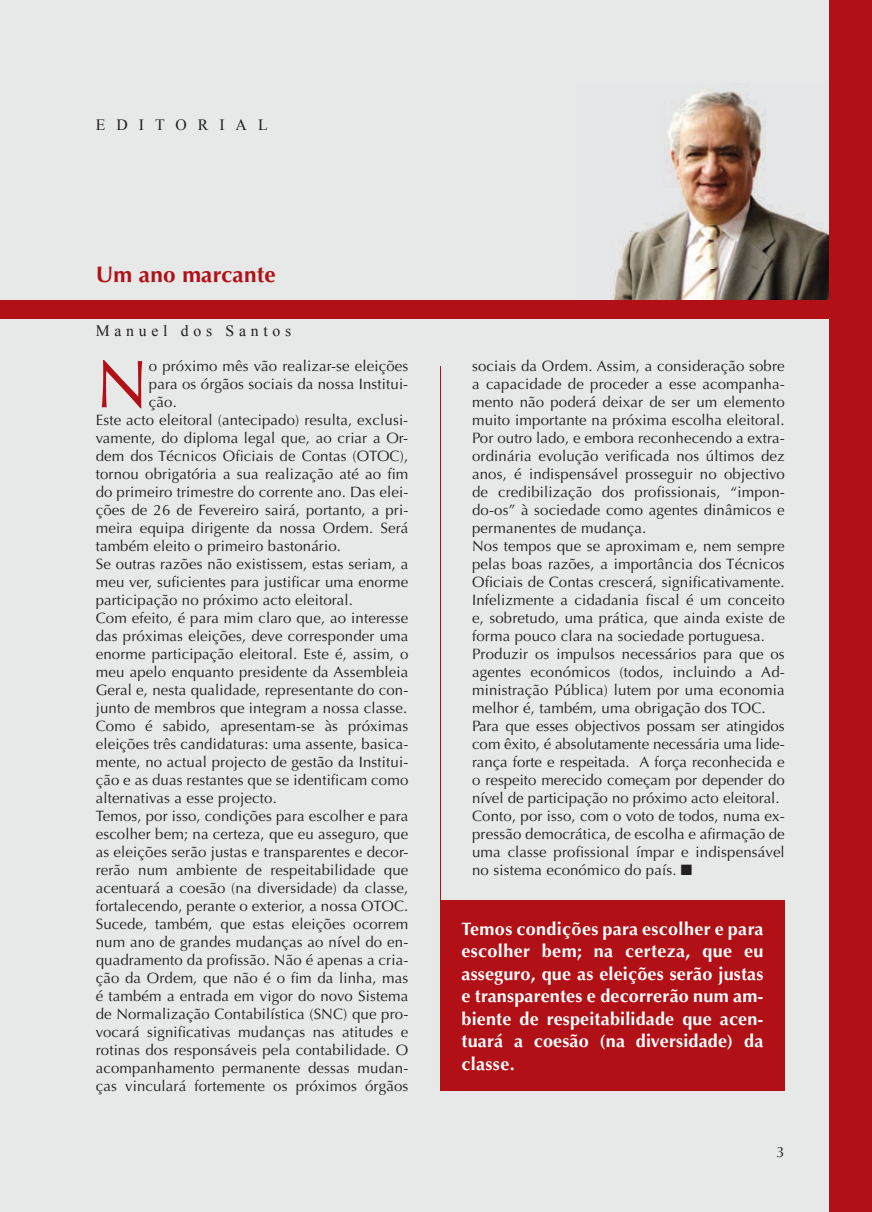
<style>
.page{position:relative;width:872px;height:1212px;background:#e7e8e8}
.page>*{position:absolute;margin:0;border:0;box-sizing:border-box;transform-origin:0 0}
.t1{font:67.5px "Optima";color:#b11116}
.t2{font:700 22.5px "Optima";letter-spacing:.01em;color:#b11116}
.t3{font:700 18px/22.5px "Optima";letter-spacing:.01em;color:#fff;text-align:justify}
.t4{font:15.75px "Times New Roman";letter-spacing:.3em;color:#231f20}
.t5{font:15.75px "Times New Roman";letter-spacing:.7em;color:#231f20}
.t6{font:15px/18px "Optima";letter-spacing:.01em;color:#231f20}
</style>
<div class="page">
<hr style="left:440px;top:367px;width:1px;height:724px;background:#b11116">
<img style="left:613px;top:91px;width:216px;height:209px">
<div style="left:0;top:300px;width:872px;height:18px;background:#b11116"></div>
<div style="left:829px;top:0;width:43px;height:1212px;background:#b11116"></div>
<div style="left:440px;top:900px;width:344px;height:191px;background:#b11116"></div>
<p class="t5" style="left:96px;top:116px;width:173px">EDITORIAL</p>
<h2 class="t2" style="left:96px;top:262px;width:182px">Um ano marcante</h2>
<p class="t4" style="left:96px;top:322px;width:197px">Manuel dos Santos</p>
<h1 class="t1" style="left:96px;top:345px;width:54px">N</h1>
<p class="t6" style="left:149px;top:357px;width:261px">o próximo mês vão realizar-se eleições</p>
<p class="t6" style="left:149px;top:375px;width:261px">para os órgãos sociais da nossa Institui-</p>
<p class="t6" style="left:149px;top:393px;width:29px">ção.</p>
<p class="t6" style="left:96px;top:411px;width:314px">Este acto eleitoral (antecipado) resulta, exclusi-</p>
<p class="t6" style="left:96px;top:429px;width:314px">vamente, do diploma legal que, ao criar a Or-</p>
<p class="t6" style="left:96px;top:447px;width:314px">dem dos Técnicos Oficiais de Contas (OTOC),</p>
<p class="t6" style="left:96px;top:465px;width:314px">tornou obrigatória a sua realização até ao fim</p>
<p class="t6" style="left:96px;top:483px;width:314px">do primeiro trimestre do corrente ano. Das elei-</p>
<p class="t6" style="left:96px;top:501px;width:314px">ções de 26 de Fevereiro sairá, portanto, a pri-</p>
<p class="t6" style="left:96px;top:519px;width:314px">meira equipa dirigente da nossa Ordem. Será</p>
<p class="t6" style="left:96px;top:537px;width:247px">também eleito o primeiro bastonário.</p>
<p class="t6" style="left:96px;top:555px;width:314px">Se outras razões não existissem, estas seriam, a</p>
<p class="t6" style="left:96px;top:573px;width:314px">meu ver, suficientes para justificar uma enorme</p>
<p class="t6" style="left:96px;top:591px;width:259px">participação no próximo acto eleitoral.</p>
<p class="t6" style="left:96px;top:609px;width:314px">Com efeito, é para mim claro que, ao interesse</p>
<p class="t6" style="left:96px;top:627px;width:314px">das próximas eleições, deve corresponder uma</p>
<p class="t6" style="left:96px;top:645px;width:314px">enorme participação eleitoral. Este é, assim, o</p>
<p class="t6" style="left:96px;top:663px;width:314px">meu apelo enquanto presidente da Assembleia</p>
<p class="t6" style="left:96px;top:681px;width:314px">Geral e, nesta qualidade, representante do con-</p>
<p class="t6" style="left:96px;top:699px;width:313px">junto de membros que integram a nossa classe.</p>
<p class="t6" style="left:96px;top:717px;width:314px">Como é sabido, apresentam-se às próximas</p>
<p class="t6" style="left:96px;top:735px;width:314px">eleições três candidaturas: uma assente, basica-</p>
<p class="t6" style="left:96px;top:753px;width:314px">mente, no actual projecto de gestão da Institui-</p>
<p class="t6" style="left:96px;top:771px;width:314px">ção e as duas restantes que se identificam como</p>
<p class="t6" style="left:96px;top:789px;width:183px">alternativas a esse projecto.</p>
<p class="t6" style="left:96px;top:807px;width:314px">Temos, por isso, condições para escolher e para</p>
<p class="t6" style="left:96px;top:825px;width:314px">escolher bem; na certeza, que eu asseguro, que</p>
<p class="t6" style="left:96px;top:843px;width:314px">as eleições serão justas e transparentes e decor-</p>
<p class="t6" style="left:96px;top:861px;width:314px">rerão num ambiente de respeitabilidade que</p>
<p class="t6" style="left:96px;top:879px;width:314px">acentuará a coesão (na diversidade) da classe,</p>
<p class="t6" style="left:96px;top:897px;width:314px">fortalecendo, perante o exterior, a nossa OTOC.</p>
<p class="t6" style="left:96px;top:915px;width:314px">Sucede, também, que estas eleições ocorrem</p>
<p class="t6" style="left:96px;top:933px;width:314px">num ano de grandes mudanças ao nível do en-</p>
<p class="t6" style="left:96px;top:951px;width:314px">quadramento da profissão. Não é apenas a cria-</p>
<p class="t6" style="left:96px;top:969px;width:314px">ção da Ordem, que não é o fim da linha, mas</p>
<p class="t6" style="left:96px;top:987px;width:314px">é também a entrada em vigor do novo Sistema</p>
<p class="t6" style="left:96px;top:1005px;width:314px">de Normalização Contabilística (SNC) que pro-</p>
<p class="t6" style="left:96px;top:1023px;width:314px">vocará significativas mudanças nas atitudes e</p>
<p class="t6" style="left:96px;top:1041px;width:314px">rotinas dos responsáveis pela contabilidade. O</p>
<p class="t6" style="left:96px;top:1059px;width:314px">acompanhamento permanente dessas mudan-</p>
<p class="t6" style="left:96px;top:1077px;width:314px">ças vinculará fortemente os próximos órgãos</p>
<p class="t6" style="left:472px;top:357px;width:314px">sociais da Ordem. Assim, a consideração sobre a capacidade de proceder a esse acompanha&shy;mento não poderá deixar de ser um elemento muito importante na próxima escolha eleitoral.<br>Por outro lado, e embora reconhecendo a extra&shy;ordinária evolução verificada nos últimos dez anos, é indispensável prosseguir no objectivo de credibilização dos profissionais, “impon&shy;do-os” à sociedade como agentes dinâmicos e permanentes de mudança.<br>Nos tempos que se aproximam e, nem sempre pelas boas razões, a importância dos Técnicos Oficiais de Contas crescerá, significativamente.<br>Infelizmente a cidadania fiscal é um conceito e, sobretudo, uma prática, que ainda existe de forma pouco clara na sociedade portuguesa.<br>Produzir os impulsos necessários para que os agentes económicos (todos, incluindo a Ad&shy;ministração Pública) lutem por uma economia melhor é, também, uma obrigação dos TOC.<br>Para que esses objectivos possam ser atingidos com êxito, é absolutamente necessária uma lide&shy;rança forte e respeitada. A força reconhecida e o respeito merecido começam por depender do nível de participação no próximo acto eleitoral.<br>Conto, por isso, com o voto de todos, numa ex&shy;pressão democrática, de escolha e afirmação de uma classe profissional ímpar e indispensável no sistema económico do país. ■</p>
<p class="t3" style="left:461px;top:918px;width:303px">Temos condições para escolher e para escolher bem; na certeza, que eu asseguro, que as eleições serão justas e transparentes e decorrerão num am&shy;biente de respeitabilidade que acen&shy;tuará a coesão (na diversidade) da classe.</p>
<p class="t6" style="left:776px;top:1143px;width:10px">3</p>
</div>
